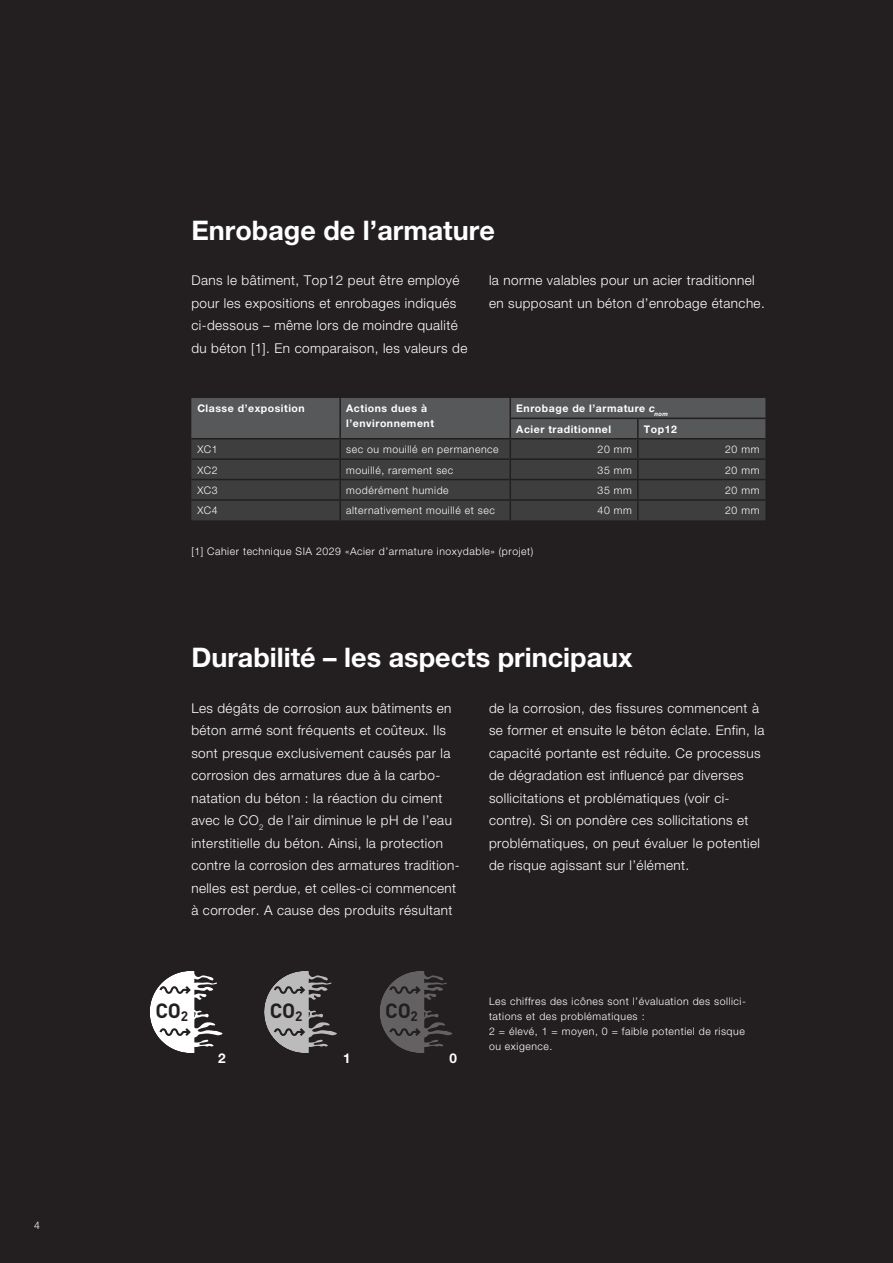
<style>
.page{position:relative;width:893px;height:1263px;background:#231f20}
.page>*{position:absolute;margin:0;border:0;box-sizing:border-box;transform-origin:0 0}
.t1{font:700 27px "Helvetica Neue SL";color:#fff}
.t2{font:700 20.4px "DIN";color:#231f20}
.t3{font:300 13.5px/22.5px "Helvetica Neue SL";letter-spacing:.03em;color:#fff}
.t4{font:700 13.5px "Helvetica Neue SL";color:#fff}
.t5{font:300 10.5px/15px "Helvetica Neue SL";letter-spacing:.05em;color:#fff}
.t6{font:700 10.5px/15px "Helvetica Neue SL";letter-spacing:.05em;color:#fff}
.s1{font-style:italic}
</style>
<div class="page">
<svg style="left:150px;top:971px;width:73px;height:82px"></svg>
<svg style="left:264px;top:971px;width:73px;height:82px"></svg>
<svg style="left:380px;top:971px;width:73px;height:82px"></svg>
<svg style="left:191px;top:398px;width:574px;height:122px;background:#444445"></svg>
<p class="t5" style="left:34px;top:1218px;width:7px">4</p>
<h1 class="t1" style="left:191px;top:220px;width:305px">Enrobage de l’armature</h1>
<p class="t3" style="left:191px;top:270px;width:277px">Dans le bâtiment, Top12 peut être employé pour les expositions et enrobages indiqués ci-dessous – même lors de moindre qualité du béton [1]. En comparaison, les valeurs de</p>
<p class="t3" style="left:489px;top:270px;width:277px">la norme valables pour un acier traditionnel en supposant un béton d’enrobage étanche.</p>
<p class="t6" style="left:197px;top:402px;width:109px">Classe d’exposition</p>
<p class="t6" style="left:346px;top:402px;width:89px">Actions dues à l’environnement</p>
<p class="t6" style="left:516px;top:399px;width:153px;line-height:20.4px">Enrobage de l’armature <span class="s1">c</span><sub>nom<br></sub>Acier traditionnel</p>
<p class="t6" style="left:644px;top:423px;width:35px">Top12</p>
<p class="t5" style="left:197px;top:443px;width:22px">XC1</p>
<p class="t5" style="left:346px;top:443px;width:154px">sec ou mouillé en permanence</p>
<p class="t5" style="left:598px;top:443px;width:36px">20 mm</p>
<p class="t5" style="left:725px;top:443px;width:36px">20 mm</p>
<p class="t5" style="left:197px;top:463px;width:22px">XC2</p>
<p class="t5" style="left:346px;top:463px;width:109px">mouillé, rarement sec</p>
<p class="t5" style="left:598px;top:463px;width:36px">35 mm</p>
<p class="t5" style="left:725px;top:463px;width:36px">20 mm</p>
<p class="t5" style="left:197px;top:484px;width:22px">XC3</p>
<p class="t5" style="left:346px;top:484px;width:104px">modérément humide</p>
<p class="t5" style="left:598px;top:484px;width:36px">35 mm</p>
<p class="t5" style="left:725px;top:484px;width:36px">20 mm</p>
<p class="t5" style="left:197px;top:504px;width:22px">XC4</p>
<p class="t5" style="left:346px;top:504px;width:150px">alternativement mouillé et sec</p>
<p class="t5" style="left:598px;top:504px;width:36px">40 mm</p>
<p class="t5" style="left:725px;top:504px;width:36px">20 mm</p>
<p class="t5" style="left:191px;top:545px;width:343px">[1] Cahier technique SIA 2029 «Acier d’armature inoxydable» (projet)</p>
<h1 class="t1" style="left:191px;top:648px;width:443px">Durabilité – les aspects principaux</h1>
<p class="t3" style="left:191px;top:698px;width:270px">Les dégâts de corrosion aux bâtiments en béton armé sont fréquents et coûteux. Ils sont presque exclusivement causés par la corrosion des armatures due à la carbo&shy;natation du béton : la réaction du ciment avec le CO<sub>2</sub> de l’air diminue le pH de l’eau interstitielle du béton. Ainsi, la protection contre la corrosion des armatures tradition&shy;nelles est perdue, et celles-ci commencent à corroder. A cause des produits résultant</p>
<p class="t3" style="left:489px;top:698px;width:277px">de la corrosion, des fissures commencent à se former et ensuite le béton éclate. Enfin, la capacité portante est réduite. Ce processus de dégradation est influencé par diverses sollicitations et problématiques (voir ci&shy;contre). Si on pondère ces sollicitations et problématiques, on peut évaluer le potentiel de risque agissant sur l’élément.</p>
<h2 class="t2" style="left:155px;top:999px;width:34px">CO<sub>2</sub></h2>
<h2 class="t2" style="left:270px;top:999px;width:34px">CO<sub>2</sub></h2>
<h2 class="t2" style="left:385px;top:999px;width:34px">CO<sub>2</sub></h2>
<p class="t5" style="left:489px;top:995px;width:258px">Les chiffres des icônes sont l’évaluation des sollici&shy;tations et des problématiques :<br>2 = élevé, 1 = moyen, 0 = faible potentiel de risque ou exigence.</p>
<p class="t4" style="left:218px;top:1053px;width:9px">2</p>
<p class="t4" style="left:343px;top:1053px;width:9px">1</p>
<p class="t4" style="left:449px;top:1053px;width:9px">0</p>
</div>
